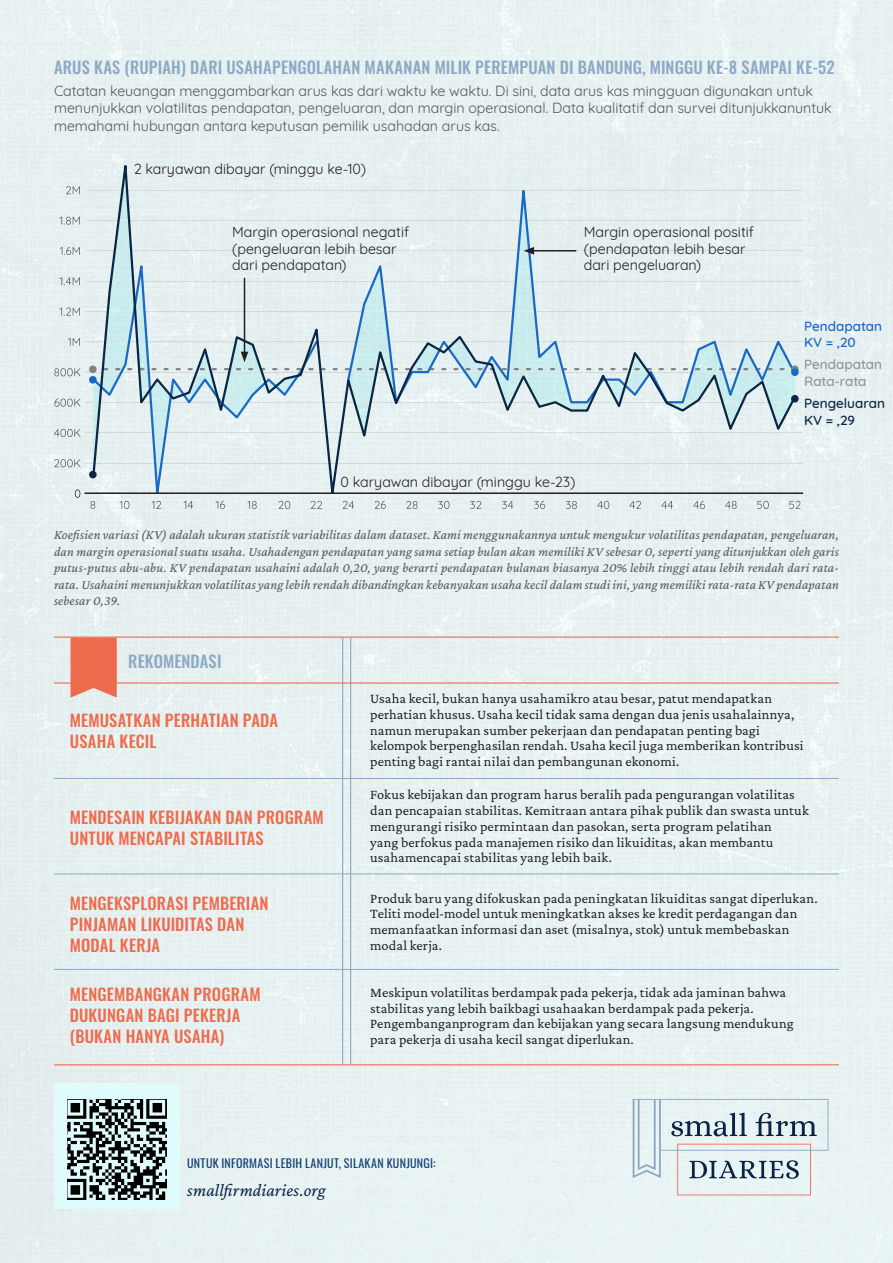
<style>
.page{position:relative;width:893px;height:1263px;background:#e7f1f1}
.page>*{position:absolute;margin:0;border:0;box-sizing:border-box;transform-origin:0 0}
.Pull_Header{font:italic 18px "Crimson Pro";letter-spacing:.005em;color:#0b2545}
.B_Head{font:500 16.5px/21px "Oswald";letter-spacing:.015em;color:#ee6c4d}
.B_Head-2{font:500 16.5px "Oswald";letter-spacing:.01em;color:#8da9c4}
.Body_Copy{font:14.25px/15.8px "Crimson Pro";letter-spacing:.01em;color:#231f20}
.Pull_Quote{font:14.25px/17.2px "Quicksand";color:#57585a}
.Pull_Quote-2{font:14.25px/16.5px "Quicksand";color:#231f20}
.Pull_Header-2{font:italic 13.5px/16.5px "Crimson Pro";letter-spacing:.01em;color:#57585a;text-align:justify}
.Pull_Quote-3{font:500 13.5px/16.5px "Quicksand";color:#939598}
.Pull_Quote-4{font:500 13.5px/16.5px "Quicksand";color:#0b2545}
.Pull_Quote-5{font:500 13.5px/16.5px "Quicksand";color:#1968c3}
.B_Head-3{font:12px "Oswald";letter-spacing:.025em;color:#134074}
</style>
<div class="page">
<img style="left:892px;top:820px;width:1px;height:443px">
<svg style="left:633px;top:1099px;width:195px;height:96px;background:#d1dce0"></svg>
<hr style="left:342px;top:638px;width:1px;height:426px;background:#8da9c4">
<hr style="left:350px;top:638px;width:1px;height:426px;background:#8da9c4">
<hr style="left:54px;top:682px;width:785px;height:2px;background:#ee6c4d">
<hr style="left:54px;top:636px;width:785px;height:2px;background:#ee6c4d">
<hr style="left:54px;top:1064px;width:785px;height:1px;background:#ee6c4d">
<hr style="left:54px;top:778px;width:785px;height:1px;background:#8da9c4">
<hr style="left:54px;top:873px;width:785px;height:1px;background:#8da9c4">
<hr style="left:54px;top:969px;width:785px;height:1px;background:#8da9c4">
<div style="left:54px;top:1083px;width:126px;height:125px;background:#e0fbfc"></div>
<img style="left:68px;top:1099px;width:98px;height:100px">
<svg style="left:71px;top:638px;width:46px;height:60px;background:#ec775b"></svg>
<hr style="left:85px;top:190px;width:718px;height:1px;background:#e8e8e8">
<hr style="left:85px;top:220px;width:718px;height:1px;background:#e8e8e8">
<hr style="left:85px;top:250px;width:718px;height:1px;background:#e8e8e8">
<hr style="left:85px;top:281px;width:718px;height:1px;background:#e8e8e8">
<hr style="left:85px;top:311px;width:718px;height:1px;background:#e8e8e8">
<hr style="left:85px;top:341px;width:718px;height:1px;background:#e8e8e8">
<hr style="left:85px;top:372px;width:718px;height:1px;background:#e8e8e8">
<hr style="left:85px;top:402px;width:718px;height:1px;background:#e8e8e8">
<hr style="left:85px;top:432px;width:718px;height:1px;background:#e8e8e8">
<hr style="left:85px;top:463px;width:718px;height:1px;background:#e8e8e8">
<div style="left:91px;top:143px;width:706px;height:369px;background:#e6f0f0"></div>
<div style="left:89px;top:365px;width:8px;height:8px;background:#808285;border-radius:50%"></div>
<div style="left:791px;top:365px;width:8px;height:8px;background:#808285;border-radius:50%"></div>
<div style="left:89px;top:376px;width:8px;height:8px;background:#1968c3;border-radius:50%"></div>
<div style="left:791px;top:368px;width:8px;height:8px;background:#1a69c2;border-radius:50%"></div>
<div style="left:89px;top:471px;width:8px;height:7px;background:#0a2645;border-radius:50%"></div>
<div style="left:791px;top:395px;width:8px;height:7px;background:#0a2645;border-radius:50%"></div>
<svg style="left:90px;top:501px;width:5px;height:8px"></svg>
<svg style="left:120px;top:501px;width:9px;height:8px"></svg>
<svg style="left:152px;top:501px;width:9px;height:8px"></svg>
<svg style="left:184px;top:501px;width:9px;height:8px"></svg>
<svg style="left:216px;top:501px;width:9px;height:8px"></svg>
<svg style="left:247px;top:501px;width:10px;height:8px"></svg>
<svg style="left:279px;top:501px;width:11px;height:8px"></svg>
<svg style="left:311px;top:501px;width:11px;height:8px"></svg>
<svg style="left:343px;top:501px;width:11px;height:8px"></svg>
<svg style="left:375px;top:501px;width:11px;height:8px"></svg>
<svg style="left:406px;top:501px;width:12px;height:8px"></svg>
<svg style="left:438px;top:501px;width:11px;height:8px"></svg>
<svg style="left:470px;top:501px;width:11px;height:8px"></svg>
<svg style="left:502px;top:501px;width:11px;height:8px"></svg>
<svg style="left:534px;top:501px;width:11px;height:8px"></svg>
<svg style="left:566px;top:501px;width:11px;height:8px"></svg>
<svg style="left:597px;top:501px;width:12px;height:8px"></svg>
<svg style="left:629px;top:501px;width:12px;height:8px"></svg>
<svg style="left:661px;top:501px;width:12px;height:8px"></svg>
<svg style="left:693px;top:501px;width:12px;height:8px"></svg>
<svg style="left:725px;top:501px;width:12px;height:8px"></svg>
<svg style="left:757px;top:501px;width:12px;height:8px"></svg>
<svg style="left:789px;top:501px;width:12px;height:8px"></svg>
<svg style="left:75px;top:489px;width:5px;height:9px"></svg>
<svg style="left:54px;top:459px;width:26px;height:8px"></svg>
<svg style="left:54px;top:429px;width:26px;height:8px"></svg>
<svg style="left:54px;top:398px;width:26px;height:9px"></svg>
<svg style="left:54px;top:368px;width:26px;height:8px"></svg>
<svg style="left:68px;top:338px;width:12px;height:8px"></svg>
<svg style="left:59px;top:308px;width:21px;height:8px"></svg>
<svg style="left:60px;top:277px;width:20px;height:8px"></svg>
<svg style="left:60px;top:247px;width:20px;height:8px"></svg>
<svg style="left:59px;top:217px;width:21px;height:8px"></svg>
<svg style="left:66px;top:186px;width:14px;height:8px"></svg>
<hr style="left:85px;top:492px;width:717px;height:2px;background:#231f20">
<svg style="left:93px;top:165px;width:702px;height:328px;background:#d8e6e9"></svg>
<p class="B_Head-2" style="left:54px;top:58px;width:782px">ARUS KAS (RUPIAH) DARI USAHAPENGOLAHAN MAKANAN MILIK PEREMPUAN DI BANDUNG, MINGGU KE-8 SAMPAI KE-52</p>
<p class="Pull_Quote" style="left:54px;top:81px;width:779px">Catatan keuangan menggambarkan arus kas dari waktu ke waktu. Di sini, data arus kas mingguan digunakan untuk menunjukkan volatilitas pendapatan, pengeluaran, dan margin operasional. Data kualitatif dan survei ditunjukkanuntuk memahami hubungan antara keputusan pemilik usahadan arus kas.</p>
<p class="Pull_Quote-2" style="left:134px;top:159px;width:234px">2 karyawan dibayar (minggu ke-10)</p>
<p class="Pull_Quote-2" style="left:232px;top:223px;width:179px">Margin operasional negatif (pengeluaran lebih besar dari pendapatan)</p>
<p class="Pull_Quote-2" style="left:584px;top:223px;width:172px">Margin operasional positif (pendapatan lebih besar dari pengeluaran)</p>
<p class="Pull_Quote-2" style="left:341px;top:472px;width:236px">0 karyawan dibayar (minggu ke-23)</p>
<p class="Pull_Quote-5" style="left:804px;top:316px;width:79px">Pendapatan<br>KV = ,20</p>
<p class="Pull_Quote-3" style="left:804px;top:355px;width:79px">Pendapatan<br>Rata-rata</p>
<p class="Pull_Quote-4" style="left:804px;top:394px;width:82px">Pengeluaran<br>KV = ,29</p>
<p class="Pull_Header-2" style="left:54px;top:526px;width:786px">Koefisien variasi (KV) adalah ukuran statistik variabilitas dalam dataset. Kami menggunakannya untuk mengukur volatilitas pendapatan, pengeluaran, dan margin operasional suatu usaha. Usahadengan pendapatan yang sama setiap bulan akan memiliki KV sebesar 0, seperti yang ditunjukkan oleh garis putus-putus abu-abu. KV pendapatan usahaini adalah 0,20, yang berarti pendapatan bulanan biasanya 20% lebih tinggi atau lebih rendah dari rata&shy;rata. Usahaini menunjukkan volatilitas yang lebih rendah dibandingkan kebanyakan usaha kecil dalam studi ini, yang memiliki rata-rata KV pendapatan sebesar 0,39.</p>
<p class="B_Head-2" style="left:128px;top:653px;width:95px">REKOMENDASI</p>
<p class="B_Head" style="left:70px;top:711px;width:210px">MEMUSATKAN PERHATIAN PADA<br>USAHA KECIL</p>
<p class="B_Head" style="left:70px;top:807px;width:255px">MENDESAIN KEBIJAKAN DAN PROGRAM<br>UNTUK MENCAPAI STABILITAS</p>
<p class="B_Head" style="left:70px;top:893px;width:200px">MENGEKSPLORASI PEMBERIAN<br>PINJAMAN LIKUIDITAS DAN<br>MODAL KERJA</p>
<p class="B_Head" style="left:70px;top:984px;width:192px">MENGEMBANGKAN PROGRAM<br>DUKUNGAN BAGI PEKERJA (BUKAN HANYA USAHA)</p>
<p class="Body_Copy" style="left:370px;top:690px;width:435px">Usaha kecil, bukan hanya usahamikro atau besar, patut mendapatkan perhatian khusus. Usaha kecil tidak sama dengan dua jenis usahalainnya, namun merupakan sumber pekerjaan dan pendapatan penting bagi kelompok berpenghasilan rendah. Usaha kecil juga memberikan kontribusi penting bagi rantai nilai dan pembangunan ekonomi.</p>
<p class="Body_Copy" style="left:370px;top:787px;width:440px">Fokus kebijakan dan program harus beralih pada pengurangan volatilitas dan pencapaian stabilitas. Kemitraan antara pihak publik dan swasta untuk mengurangi risiko permintaan dan pasokan, serta program pelatihan<br>yang berfokus pada manajemen risiko dan likuiditas, akan membantu usahamencapai stabilitas yang lebih baik.</p>
<p class="Body_Copy" style="left:370px;top:890px;width:449px">Produk baru yang difokuskan pada peningkatan likuiditas sangat diperlukan.<br>Teliti model-model untuk meningkatkan akses ke kredit perdagangan dan memanfaatkan informasi dan aset (misalnya, stok) untuk membebaskan modal kerja.</p>
<p class="Body_Copy" style="left:370px;top:984px;width:425px">Meskipun volatilitas berdampak pada pekerja, tidak ada jaminan bahwa stabilitas yang lebih baikbagi usahaakan berdampak pada pekerja.<br>Pengembanganprogram dan kebijakan yang secara langsung mendukung para pekerja di usaha kecil sangat diperlukan.</p>
<p class="B_Head-3" style="left:187px;top:1152px;width:250px">UNTUK INFORMASI LEBIH LANJUT, SILAKAN KUNJUNGI:</p>
<p class="Pull_Header" style="left:187px;top:1178px;width:140px">smallfirmdiaries.org</p>
</div>
